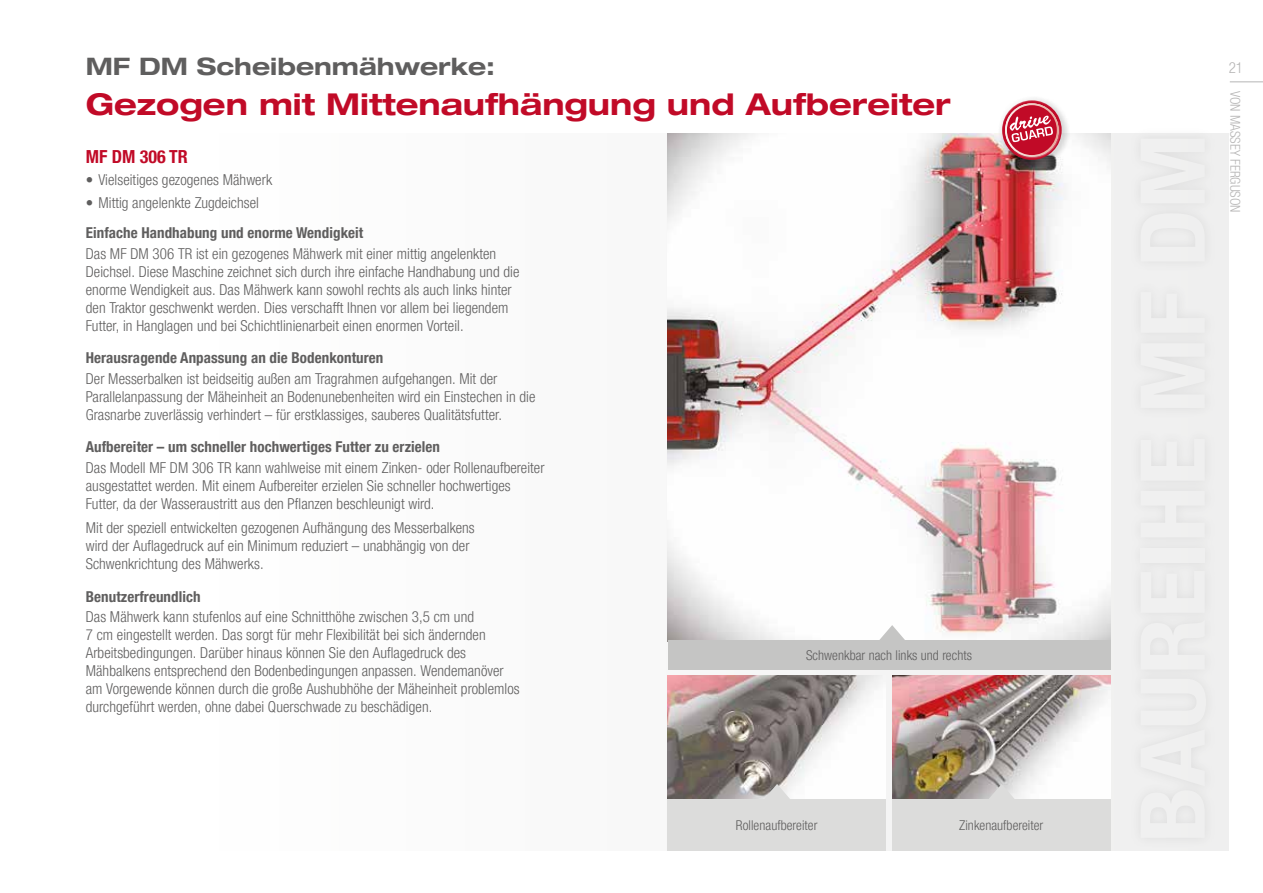
<style>
.page{position:relative;width:1263px;height:893px;background:#fff}
.page>*{position:absolute;margin:0;border:0;box-sizing:border-box;transform-origin:0 0}
.t1{font:700 expanded 30px "Helvetica Neue LTW1 G";color:#c10a27}
.t2{font:700 expanded 24px "Helvetica Neue LTW1 G";color:#5f5e5e}
.t3{font:700 condensed 18px "Helvetica Neue LTW1 G";color:#c10a27}
.t4{font:300 condensed 15px/18px "Helvetica Neue LTW1 G";letter-spacing:.005em;color:#5f5e5e}
.t5{font:700 condensed 15px "Helvetica Neue LTW1 G";letter-spacing:.005em;color:#5f5e5e}
.t6{font:300 condensed 15px "Helvetica Neue LTW1 G";color:#b6b5b5}
.t7{font:300 condensed 13.5px "Helvetica Neue LTW1 G";letter-spacing:.005em;color:#5f5e5e}
.t8{font:300 condensed 13.5px "Helvetica Neue LTW1 G";color:#b6b5b5}
</style>
<div class="page">
<hr style="left:1230px;top:81px;width:33px;height:1px;background:#b6b5b5">
<svg style="left:667px;top:133px;width:562px;height:717px"></svg>
<img style="left:668px;top:133px;width:442px;height:507px">
<div style="left:668px;top:640px;width:442px;height:29px;background:#c5c5c4"></div>
<svg style="left:878px;top:625px;width:28px;height:15px"></svg>
<div style="left:997px;top:96px;width:74px;height:73px;background:#000;opacity:.4"></div>
<div style="left:998px;top:97px;width:62px;height:62px;background:#fff;opacity:.75"></div>
<svg style="left:1002px;top:100px;width:60px;height:60px;background:#d06372"></svg>
<img style="left:668px;top:675px;width:218px;height:124px">
<img style="left:892px;top:675px;width:218px;height:124px">
<div style="left:668px;top:799px;width:218px;height:51px;background:#dcdcdb"></div>
<div style="left:892px;top:799px;width:218px;height:51px;background:#dcdcdb"></div>
<svg style="left:763px;top:784px;width:28px;height:15px"></svg>
<svg style="left:987px;top:784px;width:29px;height:15px"></svg>
<h2 class="t2" style="left:86px;top:51px;width:411px">MF DM Scheibenmähwerke:</h2>
<h1 class="t1" style="left:86px;top:84px;width:866px">Gezogen mit Mittenaufhängung und Aufbereiter</h1>
<p class="t3" style="left:86px;top:146px;width:104px">MF DM 306 TR</p>
<p class="t4" style="left:86px;top:171px;width:188px">• Vielseitiges gezogenes Mähwerk</p>
<p class="t4" style="left:86px;top:193px;width:175px">• Mittig angelenkte Zugdeichsel</p>
<p class="t5" style="left:86px;top:224px;width:279px">Einfache Handhabung und enorme Wendigkeit</p>
<p class="t4" style="left:86px;top:244px;width:435px">Das MF DM 306 TR ist ein gezogenes Mähwerk mit einer mittig angelenkten Deichsel. Diese Maschine zeichnet sich durch ihre einfache Handhabung und die enorme Wendigkeit aus. Das Mähwerk kann sowohl rechts als auch links hinter den Traktor geschwenkt werden. Dies verschafft Ihnen vor allem bei liegendem Futter, in Hanglagen und bei Schichtlinienarbeit einen enormen Vorteil.</p>
<p class="t5" style="left:86px;top:349px;width:299px">Herausragende Anpassung an die Bodenkonturen</p>
<p class="t4" style="left:86px;top:369px;width:451px">Der Messerbalken ist beidseitig außen am Tragrahmen aufgehangen. Mit der<br>Parallelanpassung der Mäheinheit an Bodenunebenheiten wird ein Einstechen in die<br>Grasnarbe zuverlässig verhindert – für erstklassiges, sauberes Qualitätsfutter.</p>
<p class="t5" style="left:86px;top:438px;width:356px">Aufbereiter – um schneller hochwertiges Futter zu erzielen</p>
<p class="t4" style="left:86px;top:458px;width:460px">Das Modell MF DM 306 TR kann wahlweise mit einem Zinken- oder Rollenaufbereiter ausgestattet werden. Mit einem Aufbereiter erzielen Sie schneller hochwertiges<br>Futter, da der Wasseraustritt aus den Pflanzen beschleunigt wird.</p>
<p class="t4" style="left:86px;top:519px;width:390px">Mit der speziell entwickelten gezogenen Aufhängung des Messerbalkens wird der Auflagedruck auf ein Minimum reduziert – unabhängig von der<br>Schwenkrichtung des Mähwerks.</p>
<p class="t5" style="left:86px;top:587px;width:116px">Benutzerfreundlich</p>
<p class="t4" style="left:86px;top:608px;width:435px">Das Mähwerk kann stufenlos auf eine Schnitthöhe zwischen 3,5 cm und<br>7 cm eingestellt werden. Das sorgt für mehr Flexibilität bei sich ändernden Arbeitsbedingungen. Darüber hinaus können Sie den Auflagedruck des Mähbalkens entsprechend den Bodenbedingungen anpassen. Wendemanöver am Vorgewende können durch die große Aushubhöhe der Mäheinheit problemlos durchgeführt werden, ohne dabei Querschwade zu beschädigen.</p>
<p class="t7" style="left:806px;top:647px;width:167px">Schwenkbar nach links und rechts</p>
<p class="t7" style="left:736px;top:818px;width:83px">Rollenaufbereiter</p>
<p class="t7" style="left:959px;top:818px;width:86px">Zinkenaufbereiter</p>
<p class="t6" style="left:1229px;top:59px;width:16px">21</p>
<p class="t8" style="left:1243px;top:91px;width:124px;rotate:90deg">VON MASSEY FERGUSON</p>
</div>
